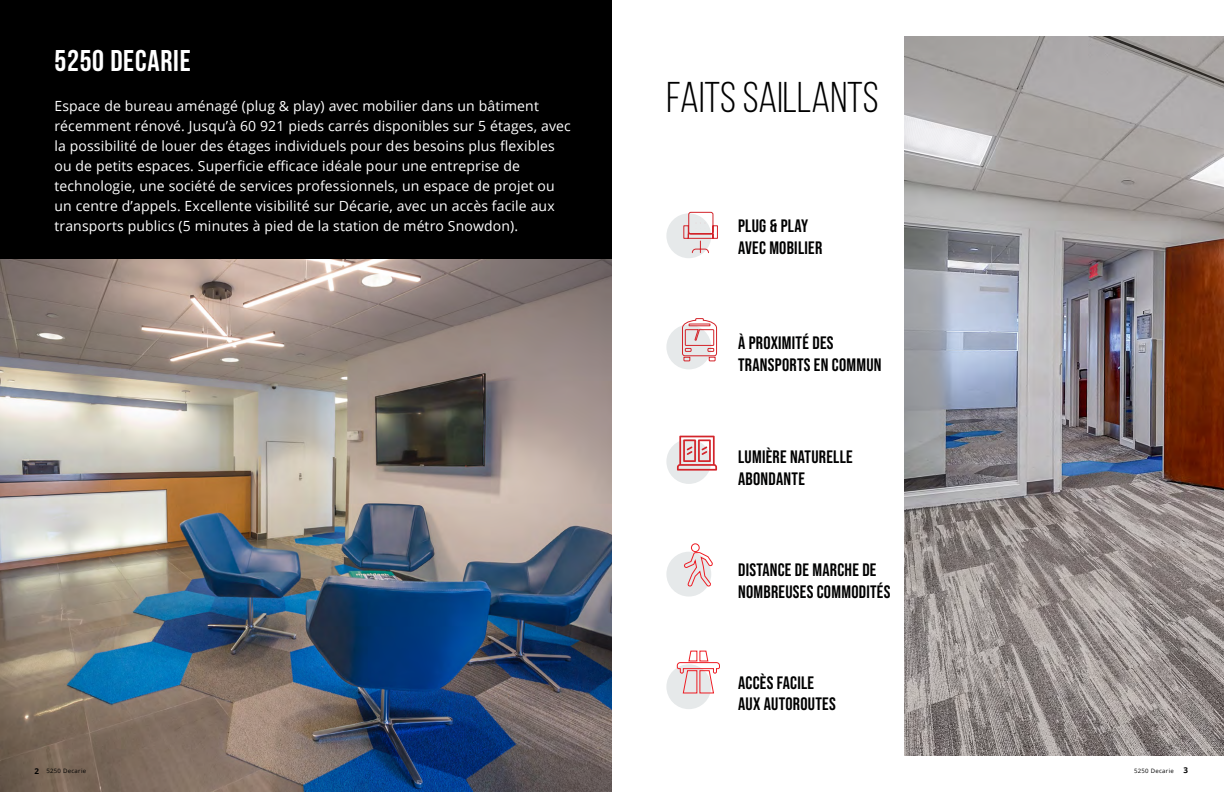
<style>
.page{position:relative;width:1224px;height:792px;background:#fff}
.page>*{position:absolute;margin:0;border:0;box-sizing:border-box;transform-origin:0 0}
.t1{font:43px "Bebas Neue";color:#000}
.t2{font:700 30px "Bebas Neue";letter-spacing:.025em;color:#fff}
.t3{font:18px/21.6px "Bebas Neue";letter-spacing:.015em;color:#000101}
.t4{font:14px/20px "Open Sans";letter-spacing:.01em;color:#fff}
.t5{font:6px "Open Sans";letter-spacing:.05em;color:#000}
.s1{font-weight:700;font-size:8px}
</style>
<div class="page">
<img style="left:0;top:258px;width:612px;height:534px">
<img style="left:905px;top:36px;width:319px;height:720px">
<div style="left:0;top:0;width:612px;height:258px;background:#000"></div>
<div style="left:666px;top:213px;width:45px;height:45px;background:#e6e9ea;border-radius:50%"></div>
<svg style="left:683px;top:211px;width:35px;height:43px"></svg>
<div style="left:666px;top:439px;width:45px;height:45px;background:#e6e9ea;border-radius:50%"></div>
<svg style="left:677px;top:436px;width:40px;height:35px"></svg>
<div style="left:666px;top:552px;width:45px;height:45px;background:#e6e9ea;border-radius:50%"></div>
<div style="left:666px;top:664px;width:45px;height:45px;background:#e6e9ea;border-radius:50%"></div>
<div style="left:666px;top:325px;width:45px;height:44px;background:#e6e9ea;border-radius:50%"></div>
<svg style="left:682px;top:318px;width:36px;height:44px"></svg>
<svg style="left:684px;top:552px;width:29px;height:35px"></svg>
<div style="left:691px;top:543px;width:9px;height:9px;border:1px solid #ed1d24;border-radius:50%"></div>
<svg style="left:676px;top:650px;width:44px;height:44px"></svg>
<h2 class="t2" style="left:54px;top:44px;width:138px">5250 DECARIE</h2>
<p class="t4" style="left:54px;top:95px;width:518px">Espace de bureau aménagé (plug &amp; play) avec mobilier dans un bâtiment récemment rénové. Jusqu’à 60 921 pieds carrés disponibles sur 5 étages, avec la possibilité de louer des étages individuels pour des besoins plus flexibles ou de petits espaces. Superficie efficace idéale pour une entreprise de technologie, une société de services professionnels, un espace de projet ou un centre d’appels. Excellente visibilité sur Décarie, avec un accès facile aux transports publics (5 minutes à pied de la station de métro Snowdon).</p>
<h1 class="t1" style="left:666px;top:74px;width:214px">FAITS SAILLANTS</h1>
<p class="t3" style="left:738px;top:215px;width:86px">PLUG &amp; PLAY<br>AVEC MOBILIER</p>
<p class="t3" style="left:738px;top:332px;width:145px">À PROXIMITÉ DES<br>TRANSPORTS EN COMMUN</p>
<p class="t3" style="left:738px;top:446px;width:116px">LUMIÈRE NATURELLE<br>ABONDANTE</p>
<p class="t3" style="left:738px;top:559px;width:154px">DISTANCE DE MARCHE DE<br>NOMBREUSES COMMODITÉS</p>
<p class="t3" style="left:738px;top:671px;width:99px">ACCÈS FACILE<br>AUX AUTOROUTES</p>
<p class="t5" style="left:35px;top:767px;width:53px"><span class="s1">2</span> 5250 Decarie</p>
<p class="t5" style="left:1134px;top:767px;width:56px">5250 Decarie <span class="s1">3</span></p>
</div>
